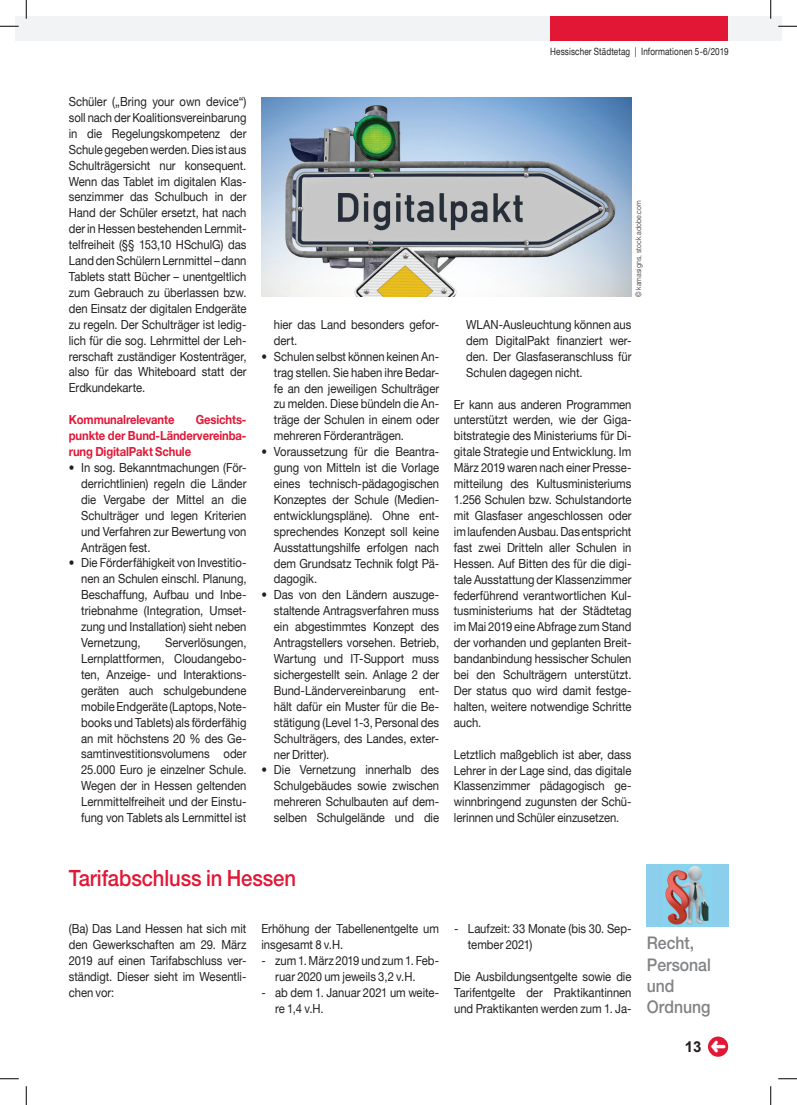
<style>
.page{position:relative;width:797px;height:1105px;background:#fff}
.page>*{position:absolute;margin:0;border:0;box-sizing:border-box;transform-origin:0 0}
.t1{font:500 22.5px "Helvetica 65";letter-spacing:-.005em;color:#e21736;scale:.9 1}
.t2{font:500 17.5px/21.2px "Helvetica 65";color:#808285;scale:.9 1}
.t3{font:700 15px "Arial";color:#231f20}
.t4{font:12.5px/15.9px "Helvetica Neue";color:#231f20;text-align:justify;scale:.9 1}
.t5{font:700 12.5px/15.9px "Helvetica Neue";letter-spacing:-.01em;color:#e21736;text-align:justify;scale:.9 1}
.t6{font:10px "Helvetica Neue";letter-spacing:.015em;color:#231f20;scale:.81 1}
.t7{font:300 7.5px "Helvetica";letter-spacing:.005em;color:#231f20;scale:.9 1}
</style>
<div class="page">
<div style="left:16px;top:16px;width:10px;height:24px;background:#f2f3f4"></div>
<div style="left:26px;top:16px;width:755px;height:24px;background:#f2f3f4"></div>
<div style="left:550px;top:16px;width:178px;height:24px;background:#e21736"></div>
<img style="left:647px;top:865px;width:81px;height:61px">
<img style="left:261px;top:97px;width:370px;height:200px">
<div style="left:708px;top:1036px;width:20px;height:21px;background:#e21736;border-radius:50%"></div>
<svg style="left:0;top:25px;width:19px;height:2px"></svg>
<svg style="left:778px;top:25px;width:19px;height:2px"></svg>
<svg style="left:0;top:1078px;width:19px;height:1px"></svg>
<svg style="left:778px;top:1078px;width:19px;height:1px"></svg>
<svg style="left:25px;top:0;width:2px;height:19px"></svg>
<svg style="left:25px;top:1086px;width:2px;height:19px"></svg>
<svg style="left:770px;top:0;width:1px;height:19px"></svg>
<svg style="left:770px;top:1086px;width:1px;height:19px"></svg>
<p class="t6" style="left:550px;top:46px;width:222px">Hessischer Städtetag | Informationen 5-6/2019</p>
<p class="t4" style="left:69px;top:93px;width:199px">Schüler („Bring your own device“) soll nach der Koalitionsvereinbarung in die Regelungskompetenz der Schule gegeben werden. Dies ist aus Schulträgersicht nur konsequent.<br>Wenn das Tablet im digitalen Klas&shy;senzimmer das Schulbuch in der Hand der Schüler ersetzt, hat nach der in Hessen bestehenden Lernmit&shy;telfreiheit (§§ 153,10 HSchulG) das Land den Schülern Lernmittel – dann Tablets statt Bücher – unentgeltlich zum Gebrauch zu überlassen bzw. den Einsatz der digitalen Endgeräte zu regeln. Der Schulträger ist ledig&shy;lich für die sog. Lehrmittel der Leh&shy;rerschaft zuständiger Kostenträger, also für das Whiteboard statt der Erdkundekarte.</p>
<p class="t5" style="left:69px;top:412px;width:119px">Kommunalrelevante</p>
<p class="t5" style="left:69px;top:412px;width:199px;text-indent:127px">Gesichts&shy;punkte der Bund-Ländervereinba&shy;rung DigitalPakt Schule</p>
<p class="t4" style="left:81px;top:459px;width:185px;text-indent:-12px">• In sog. Bekanntmachungen (För&shy;derrichtlinien) regeln die Länder die Vergabe der Mittel an die Schulträger und legen Kriterien und Verfahren zur Bewertung von Anträgen fest.</p>
<p class="t4" style="left:81px;top:555px;width:185px;text-indent:-12px">• Die Förderfähigkeit von Investitio&shy;nen an Schulen einschl. Planung, Beschaffung, Aufbau und Inbe&shy;triebnahme (Integration, Umset&shy;zung und Installation) sieht neben Vernetzung,</p>
<p class="t4" style="left:81px;top:634px;width:185px;text-indent:84px">Serverlösungen, Lernplattformen, Cloudangebo&shy;ten, Anzeige- und Interaktions&shy;geräten auch schulgebundene mobile Endgeräte (Laptops, Note&shy;books und Tablets) als förderfähig an mit höchstens 20 % des Ge&shy;samtinvestitionsvolumens oder 25.000 Euro je einzelner Schule.<br>Wegen der in Hessen geltenden Lernmittelfreiheit und der Einstu&shy;fung von Tablets als Lernmittel ist</p>
<p class="t4" style="left:274px;top:316px;width:185px">hier das Land besonders gefor&shy;dert.</p>
<p class="t4" style="left:274px;top:348px;width:185px;text-indent:-12px">• Schulen selbst können keinen An&shy;trag stellen. Sie haben ihre Bedar&shy;fe an den jeweiligen Schulträger zu melden. Diese bündeln die An&shy;träge der Schulen in einem oder mehreren Förderanträgen.</p>
<p class="t4" style="left:274px;top:444px;width:185px;text-indent:-12px">• Voraussetzung für die Beantra&shy;gung von Mitteln ist die Vorlage eines technisch-pädagogischen Konzeptes der Schule (Medien&shy;entwicklungspläne). Ohne ent&shy;sprechendes Konzept soll keine Ausstattungshilfe erfolgen nach dem Grundsatz Technik folgt Pä&shy;dagogik.</p>
<p class="t4" style="left:274px;top:587px;width:185px;text-indent:-12px">• Das von den Ländern auszuge&shy;staltende Antragsverfahren muss ein abgestimmtes Konzept des Antragstellers vorsehen. Betrieb, Wartung und IT-Support muss sichergestellt sein. Anlage 2 der Bund-Ländervereinbarung ent&shy;hält dafür ein Muster für die Be&shy;stätigung (Level 1-3, Personal des Schulträgers, des Landes, exter&shy;ner Dritter).</p>
<p class="t4" style="left:274px;top:762px;width:185px;text-indent:-12px">• Die Vernetzung innerhalb des Schulgebäudes sowie zwischen mehreren Schulbauten auf dem&shy;selben Schulgelände und die</p>
<p class="t7" style="left:633px;top:297px;width:109px;rotate:-90deg">© kamasigns, stock.adobe.com</p>
<p class="t4" style="left:466px;top:316px;width:185px">WLAN-Ausleuchtung können aus dem DigitalPakt finanziert wer&shy;den. Der Glasfaseranschluss für Schulen dagegen nicht.</p>
<p class="t4" style="left:454px;top:396px;width:199px">Er kann aus anderen Programmen unterstützt werden, wie der Giga&shy;bitstrategie des Ministeriums für Di&shy;gitale Strategie und Entwicklung. Im März 2019 waren nach einer Presse&shy;mitteilung des Kultusministeriums 1.256 Schulen bzw. Schulstandorte mit Glasfaser angeschlossen oder im laufenden Ausbau. Das entspricht fast zwei Dritteln aller Schulen in Hessen. Auf Bitten des für die digi&shy;tale Ausstattung der Klassenzimmer federführend verantwortlichen Kul&shy;tusministeriums hat der Städtetag im Mai 2019 eine Abfrage zum Stand der vorhanden und geplanten Breit&shy;bandanbindung hessischer Schulen bei den Schulträgern unterstützt.<br>Der status quo wird damit festge&shy;halten, weitere notwendige Schritte auch.</p>
<p class="t4" style="left:454px;top:746px;width:199px">Letztlich maßgeblich ist aber, dass Lehrer in der Lage sind, das digitale Klassenzimmer pädagogisch ge&shy;winnbringend zugunsten der Schü&shy;lerinnen und Schüler einzusetzen.</p>
<h1 class="t1" style="left:69px;top:864px;width:254px">Tarifabschluss in Hessen</h1>
<p class="t4" style="left:69px;top:921px;width:199px">(Ba) Das Land Hessen hat sich mit den Gewerkschaften am 29. März 2019 auf einen Tarifabschluss ver&shy;ständigt. Dieser sieht im Wesentli&shy;chen vor:</p>
<p class="t4" style="left:261px;top:921px;width:199px">Erhöhung der Tabellenentgelte um insgesamt 8 v.H.</p>
<p class="t4" style="left:275px;top:953px;width:184px;text-indent:-14px">- zum 1. März 2019 und zum 1. Feb&shy;ruar 2020 um jeweils 3,2 v.H.</p>
<p class="t4" style="left:275px;top:984px;width:184px;text-indent:-14px">- ab dem 1. Januar 2021 um weite&shy;re 1,4 v.H.</p>
<p class="t4" style="left:468px;top:921px;width:183px;text-indent:-14px">- Laufzeit: 33 Monate (bis 30. Sep&shy;tember 2021)</p>
<p class="t4" style="left:454px;top:968px;width:198px">Die Ausbildungsentgelte sowie die Tarifentgelte der Praktikantinnen und Praktikanten werden zum 1. Ja-</p>
<h2 class="t2" style="left:647px;top:932px;width:73px">Recht,<br>Personal und<br>Ordnung</h2>
<p class="t3" style="left:685px;top:1036px;width:18px">13</p>
</div>
